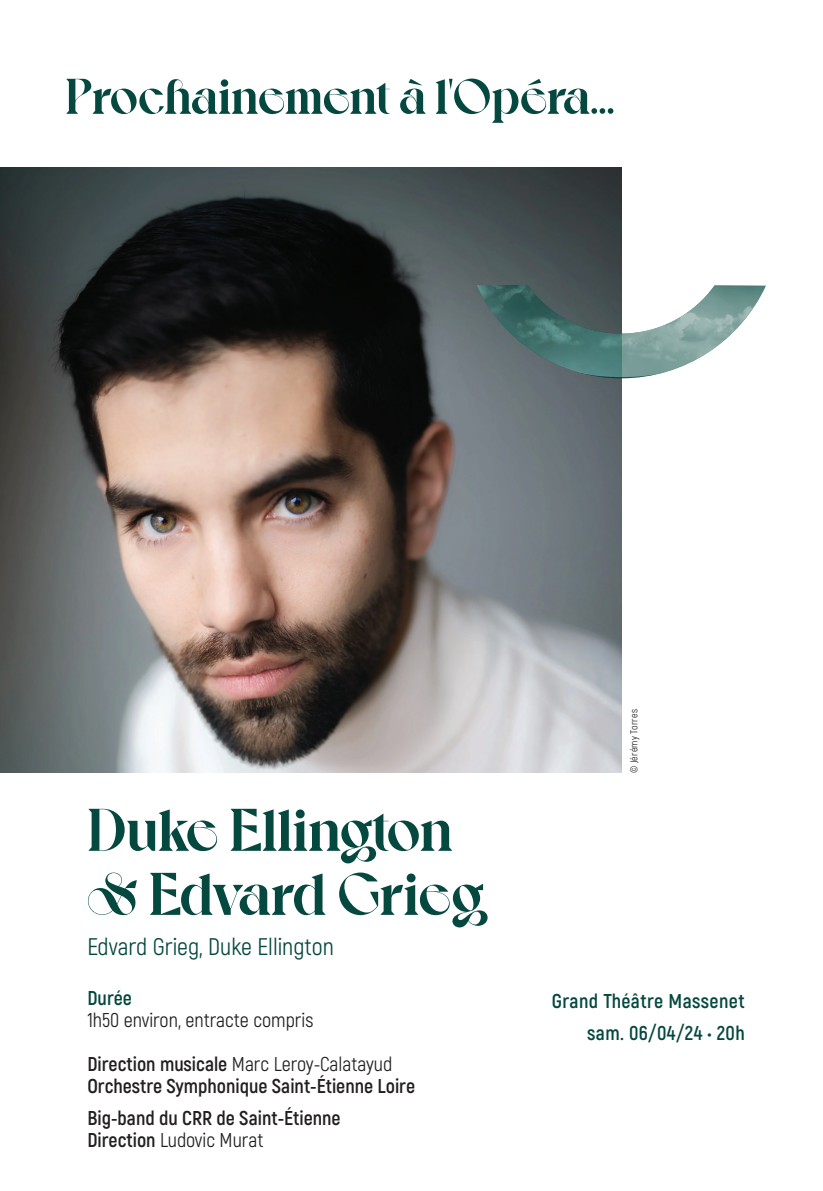
<style>
.page{position:relative;width:823px;height:1191px;background:#fff}
.page>*{position:absolute;margin:0;border:0;box-sizing:border-box;transform-origin:0 0}
.t1{font:700 60px/64px "Voyage";letter-spacing:-.01em;color:#05483f}
.t2{font:700 50px "Voyage";letter-spacing:-.01em;color:#05483f}
.t3{font:24px "Akrobat";color:#05483f}
.t4{font:700 20px/22px "Akrobat";color:#231f20}
.t5{font:700 20px/32px "Akrobat";letter-spacing:.02em;color:#05483f;text-align:right}
.t6{font:20px "Akrobat";color:#231f20}
.t7{font:10px "Akrobat";letter-spacing:.03em;color:#231f20}
.s1{font-weight:400}
</style>
<div class="page">
<img style="left:0;top:167px;width:620px;height:606px">
<img style="left:476px;top:285px;width:289px;height:93px">
<h2 class="t2" style="left:65px;top:66px;width:550px">Prochainement à l'Opéra...</h2>
<p class="t7" style="left:627px;top:773px;width:65px;rotate:-90deg">© Jérémy Torres</p>
<h1 class="t1" style="left:87px;top:799px;width:398px">Duke Ellington &amp; Edvard Grieg</h1>
<p class="t3" style="left:87px;top:932px;width:248px">Edvard Grieg, Duke Ellington</p>
<p class="t5" style="left:87px;top:981px;width:46px">Durée</p>
<p class="t6" style="left:87px;top:1008px;width:227px">1h50 environ, entracte compris</p>
<p class="t4" style="left:87px;top:1052px;width:329px">Direction musicale <span class="s1">Marc Leroy-Calatayud<br></span>Orchestre Symphonique Saint-Étienne Loire</p>
<p class="t4" style="left:87px;top:1106px;width:254px">Big-band du CRR de Saint-Étienne<br>Direction <span class="s1">Ludovic Murat</span></p>
<p class="t5" style="left:551px;top:984px;width:194px">Grand Théâtre Massenet sam. 06/04/24 • 20h</p>
</div>
